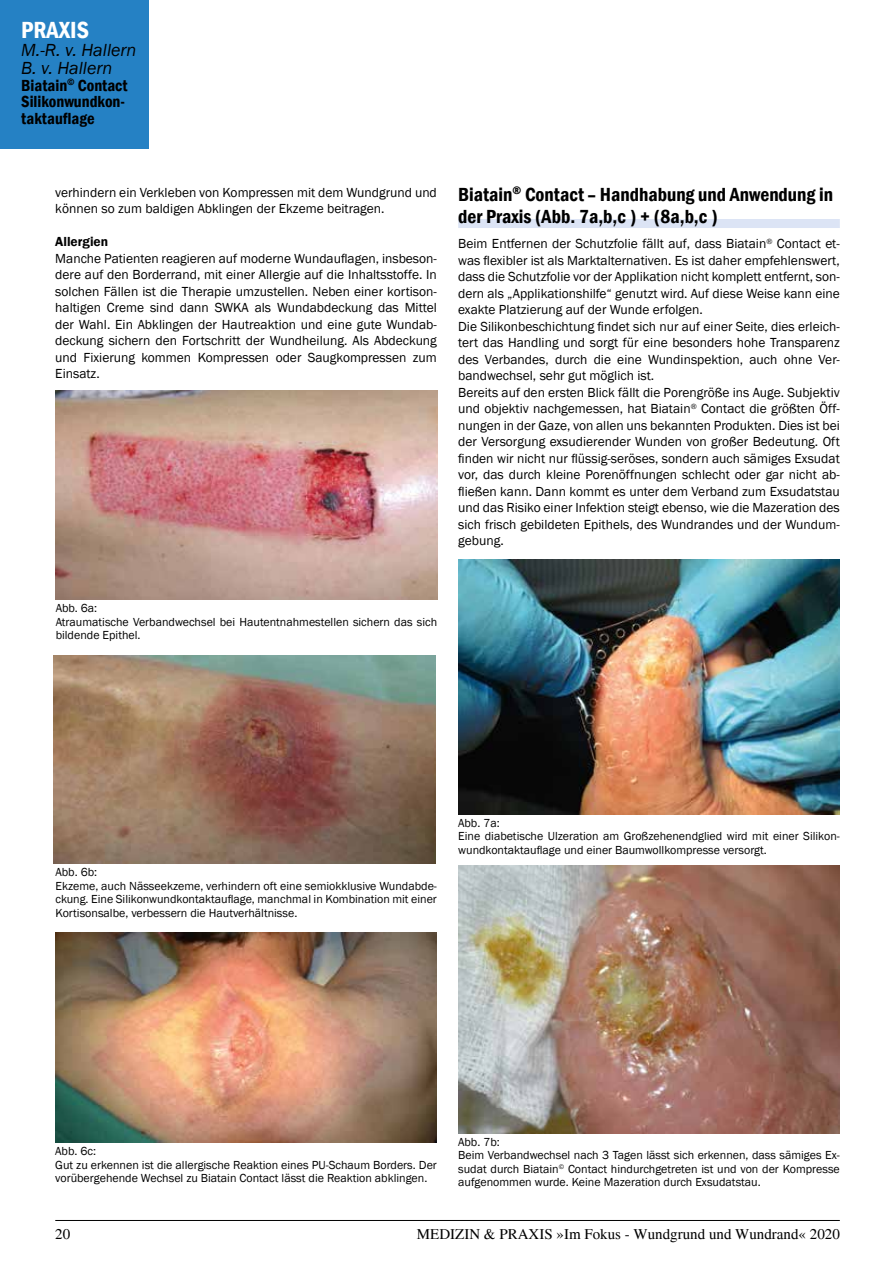
<style>
.page{position:relative;width:893px;height:1263px;background:#fff}
.page>*{position:absolute;margin:0;border:0;box-sizing:border-box;transform-origin:0 0}
.t1{font:600 condensed 24px "Franklin Gothic";color:#fff}
.t2{font:600 condensed 19.5px/22.5px "Franklin Gothic";color:#000}
.t3{font:italic 18px/18px "Franklin Gothic";color:#000}
.t4{font:600 condensed 16.5px/16.5px "Franklin Gothic";color:#000}
.t5{font:15px "Times";color:#000}
.t6{font:13.5px/16.5px "Franklin Gothic";color:#000}
.t7{font:600 13.5px "Franklin Gothic";color:#000}
.t8{font:12px/13.5px "Franklin Gothic";color:#000}
</style>
<div class="page">
<div style="left:0;top:0;width:149px;height:149px;background:#2581c4"></div>
<hr style="left:55px;top:1220px;width:785px;height:1px;background:#000">
<div style="left:458px;top:219px;width:382px;height:9px;background:#dce4f5"></div>
<img style="left:55px;top:391px;width:382px;height:208px">
<img style="left:54px;top:655px;width:381px;height:208px">
<img style="left:55px;top:932px;width:382px;height:210px">
<img style="left:458px;top:560px;width:382px;height:254px">
<img style="left:458px;top:866px;width:382px;height:267px">
<h1 class="t1" style="left:21px;top:14px;width:69px">PRAXIS</h1>
<h3 class="t3" style="left:21px;top:41px;width:117px">M.-R. v. Hallern<br>B. v. Hallern</h3>
<p class="t4" style="left:21px;top:77px;width:108px">Biatain<sup>©</sup> Contact<br>Silikonwundkon&shy;taktauflage</p>
<p class="t6" style="left:55px;top:184px;width:383px">verhindern ein Verkleben von Kompressen mit dem Wundgrund und können so zum baldigen Abklingen der Ekzeme beitragen.</p>
<p class="t7" style="left:55px;top:233px;width:54px">Allergien</p>
<p class="t6" style="left:55px;top:250px;width:383px;text-align:justify">Manche Patienten reagieren auf moderne Wundauflagen, insbeson&shy;dere auf den Borderrand, mit einer Allergie auf die Inhaltsstoffe. In solchen Fällen ist die Therapie umzustellen. Neben einer kortison&shy;haltigen Creme sind dann SWKA als Wundabdeckung das Mittel der Wahl. Ein Abklingen der Hautreaktion und eine gute Wundab&shy;deckung sichern den Fortschritt der Wundheilung. Als Abdeckung und Fixierung kommen Kompressen oder Saugkompressen zum Einsatz.</p>
<h2 class="t2" style="left:458px;top:183px;width:376px">Biatain<sup>®</sup> Contact – Handhabung und Anwendung in der Praxis (Abb. 7a,b,c ) + (8a,b,c )</h2>
<p class="t6" style="left:458px;top:236px;width:383px">Beim Entfernen der Schutzfolie fällt auf, dass Biatain<sup>®</sup> Contact et&shy;was flexibler ist als Marktalternativen. Es ist daher empfehlenswert, dass die Schutzfolie vor der Applikation nicht komplett entfernt, son&shy;dern als „Applikationshilfe“ genutzt wird. Auf diese Weise kann eine exakte Platzierung auf der Wunde erfolgen.<br>Die Silikonbeschichtung findet sich nur auf einer Seite, dies erleich&shy;tert das Handling und sorgt für eine besonders hohe Transparenz des Verbandes, durch die eine Wundinspektion, auch ohne Ver&shy;bandwechsel, sehr gut möglich ist.<br>Bereits auf den ersten Blick fällt die Porengröße ins Auge. Subjektiv und objektiv nachgemessen, hat Biatain<sup>®</sup> Contact die größten Öff&shy;nungen in der Gaze, von allen uns bekannten Produkten. Dies ist bei der Versorgung exsudierender Wunden von großer Bedeutung. Oft finden wir nicht nur flüssig-seröses, sondern auch sämiges Exsudat vor, das durch kleine Porenöffnungen schlecht oder gar nicht ab&shy;fließen kann. Dann kommt es unter dem Verband zum Exsudatstau und das Risiko einer Infektion steigt ebenso, wie die Mazeration des sich frisch gebildeten Epithels, des Wundrandes und der Wundum&shy;gebung.</p>
<p class="t8" style="left:56px;top:602px;width:383px">Abb. 6a:<br>Atraumatische Verbandwechsel bei Hautentnahmestellen sichern das sich bildende Epithel.</p>
<p class="t8" style="left:55px;top:865px;width:383px">Abb. 6b:<br>Ekzeme, auch Nässeekzeme, verhindern oft eine semiokklusive Wundabde&shy;ckung. Eine Silikonwundkontaktauflage, manchmal in Kombination mit einer Kortisonsalbe, verbessern die Hautverhältnisse.</p>
<p class="t8" style="left:458px;top:816px;width:383px">Abb. 7a:<br>Eine diabetische Ulzeration am Großzehenendglied wird mit einer Silikon&shy;wundkontaktauflage und einer Baumwollkompresse versorgt.</p>
<p class="t8" style="left:55px;top:1145px;width:383px">Abb. 6c:<br>Gut zu erkennen ist die allergische Reaktion eines PU-Schaum Borders. Der vorübergehende Wechsel zu Biatain Contact lässt die Reaktion abklingen.</p>
<p class="t8" style="left:458px;top:1135px;width:383px">Abb. 7b:<br>Beim Verbandwechsel nach 3 Tagen lässt sich erkennen, dass sämiges Ex&shy;sudat durch Biatain<sup>©</sup> Contact hindurchgetreten ist und von der Kompresse aufgenommen wurde. Keine Mazeration durch Exsudatstau.</p>
<p class="t5" style="left:55px;top:1226px;width:16px">20</p>
<p class="t5" style="left:417px;top:1226px;width:424px">MEDIZIN &amp; PRAXIS »Im Fokus - Wundgrund und Wundrand« 2020</p>
</div>
